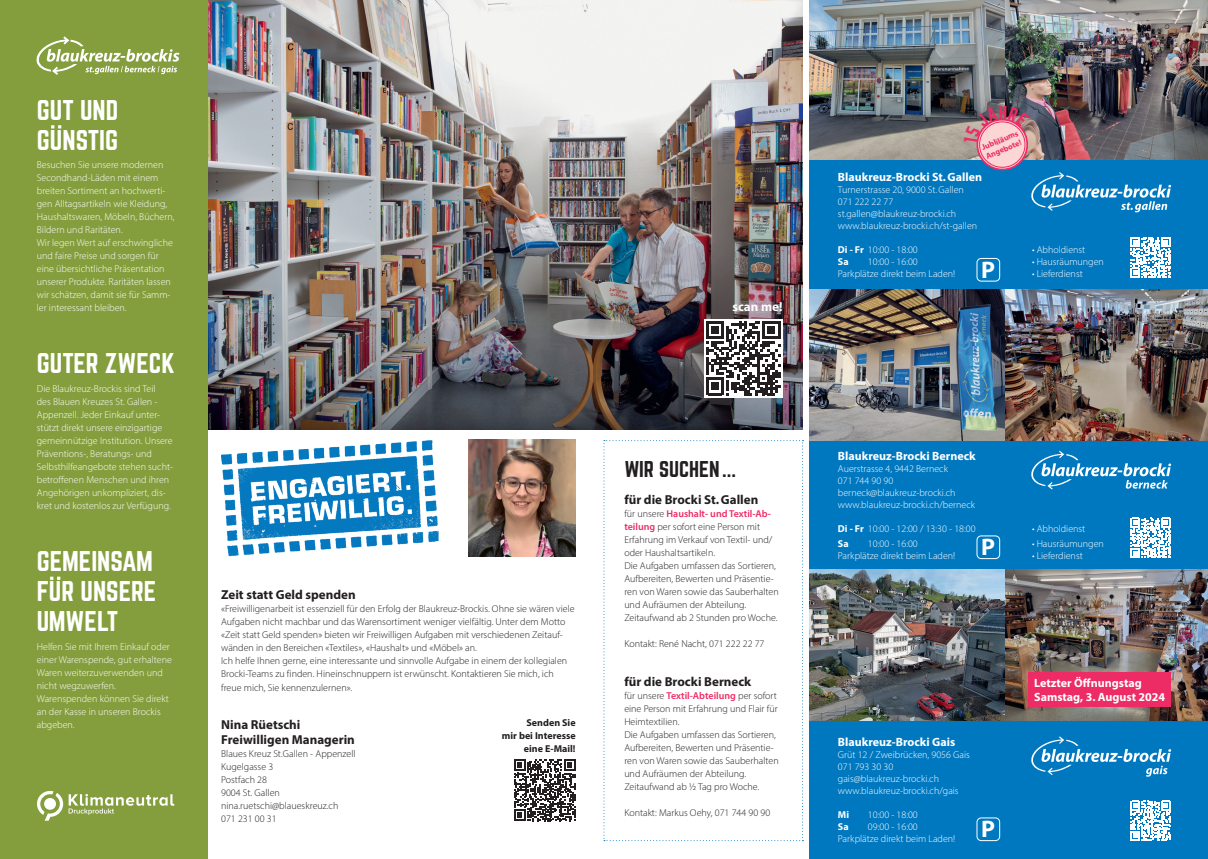
<style>
.page{position:relative;width:1208px;height:859px;background:#fff}
.page>*{position:absolute;margin:0;border:0;box-sizing:border-box;transform-origin:0 0}
.t1{font:25px/30px "Norwester";color:#fff}
.t2{font:700 24px "Myriad Pro";color:#fff}
.t3{font:20px "Norwester";color:#231f20}
.t4{font:700 13px "Myriad Pro";color:#231f20}
.t5{font:700 13px "Myriad Pro";color:#fff}
.t6{font:700 12px "Myriad Pro";color:#fff}
.t7{font:300 10px/13px "Myriad Pro";color:#fff}
.t8{font:300 10px/13px "Myriad Pro";color:#231f20}
.t9{font:700 10px/13px "Myriad Pro";color:#231f20;text-align:right}
.t10{font:700 10px "Myriad Pro";letter-spacing:.01em;color:#fff}
.t11{font:700 8px/9.6px "Myriad Pro";color:#ed2b64}
.s1{font-weight:600;color:#ed2b64}
.s2{font-weight:700}
</style>
<div class="page">
<img style="left:207px;top:0;width:595px;height:429px">
<div style="left:0;top:0;width:207px;height:859px;background:#859e3d"></div>
<div style="left:809px;top:159px;width:399px;height:130px;background:#0078c0"></div>
<div style="left:809px;top:440px;width:399px;height:130px;background:#0078c0"></div>
<div style="left:809px;top:721px;width:399px;height:138px;background:#0078c0"></div>
<svg style="left:37px;top:791px;width:26px;height:30px"></svg>
<svg style="left:69px;top:794px;width:105px;height:21px"></svg>
<svg style="left:704px;top:319px;width:78px;height:79px"></svg>
<svg style="left:706px;top:321px;width:74px;height:74px"></svg>
<svg style="left:51px;top:125px;width:10px;height:4px"></svg>
<svg style="left:50px;top:577px;width:10px;height:3px"></svg>
<div style="left:976px;top:258px;width:24px;height:24px;border:1px solid #fff;border-radius:4px"></div>
<div style="left:976px;top:535px;width:24px;height:24px;border:1px solid #fff;border-radius:4px"></div>
<div style="left:976px;top:817px;width:24px;height:24px;border:1px solid #fff;border-radius:4px"></div>
<svg style="left:37px;top:37px;width:142px;height:37px"></svg>
<img style="left:809px;top:0;width:399px;height:159px">
<img style="left:809px;top:289px;width:399px;height:151px">
<img style="left:809px;top:570px;width:399px;height:151px">
<svg style="left:1031px;top:451px;width:140px;height:38px"></svg>
<svg style="left:1031px;top:736px;width:140px;height:41px"></svg>
<svg style="left:1130px;top:237px;width:40px;height:40px"></svg>
<svg style="left:1130px;top:518px;width:40px;height:40px"></svg>
<svg style="left:1130px;top:801px;width:40px;height:40px"></svg>
<div style="left:1028px;top:672px;width:143px;height:35px;background:#ed2b64"></div>
<svg style="left:603px;top:440px;width:200px;height:401px"></svg>
<img style="left:221px;top:440px;width:218px;height:117px">
<img style="left:469px;top:439px;width:107px;height:118px">
<svg style="left:514px;top:759px;width:61px;height:62px"></svg>
<svg style="left:964px;top:106px;width:207px;height:106px"></svg>
<p class="t1" style="left:37px;top:95px;width:83px">GUT UND</p>
<p class="t1" style="left:37px;top:125px;width:83px">GUNSTIG</p>
<p class="t7" style="left:37px;top:158px;width:139px">Besuchen Sie unsere modernen<br>Secondhand-Läden mit einem breiten Sortiment an hochwerti&shy;gen Alltagsartikeln wie Kleidung,<br>Haushaltswaren, Möbeln, Büchern,<br>Bildern und Raritäten.<br>Wir legen Wert auf erschwingliche und faire Preise und sorgen für eine übersichtliche Präsentation unserer Produkte. Raritäten lassen wir schätzen, damit sie für Samm&shy;ler interessant bleiben.</p>
<p class="t1" style="left:37px;top:349px;width:139px">GUTER ZWECK</p>
<p class="t7" style="left:37px;top:382px;width:138px">Die Blaukreuz-Brockis sind Teil<br>des Blauen Kreuzes St. Gallen - Appenzell. Jeder Einkauf unter&shy;stützt direkt unsere einzigartige gemeinnützige Institution. Unsere Präventions-, Beratungs- und Selbsthilfeangebote stehen sucht&shy;betroffenen Menschen und ihren Angehörigen unkompliziert, dis&shy;kret und kostenlos zur Verfügung.</p>
<p class="t1" style="left:37px;top:547px;width:121px">GEMEINSAM<br>FUR UNSERE<br>UMWELT</p>
<p class="t7" style="left:37px;top:640px;width:137px">Helfen Sie mit Ihrem Einkauf oder einer Warenspende, gut erhaltene<br>Waren weiterzuverwenden und nicht wegzuwerfen.</p>
<p class="t7" style="left:37px;top:692px;width:133px">Warenspenden können Sie direkt an der Kasse in unseren Brockis abgeben.</p>
<p class="t4" style="left:221px;top:586px;width:136px">Zeit statt Geld spenden</p>
<p class="t8" style="left:221px;top:602px;width:355px">«Freiwilligenarbeit ist essenziell für den Erfolg der Blaukreuz-Brockis. Ohne sie wären viele Aufgaben nicht machbar und das Warensortiment weniger vielfältig. Unter dem Motto «Zeit statt Geld spenden» bieten wir Freiwilligen Aufgaben mit verschiedenen Zeitauf&shy;wänden in den Bereichen «Textiles», «Haushalt» und «Möbel» an.</p>
<p class="t8" style="left:221px;top:654px;width:348px">Ich helfe Ihnen gerne, eine interessante und sinnvolle Aufgabe in einem der kollegialen<br>Brocki-Teams zu finden. Hineinschnuppern ist erwünscht. Kontaktieren Sie mich, ich</p>
<p class="t8" style="left:221px;top:681px;width:133px">freue mich, Sie kennenzulernen».</p>
<p class="t4" style="left:221px;top:716px;width:81px">Nina Rüetschi</p>
<p class="t4" style="left:221px;top:731px;width:135px">Freiwilligen Managerin</p>
<p class="t8" style="left:221px;top:747px;width:136px">Blaues Kreuz St.Gallen - Appenzell</p>
<p class="t8" style="left:221px;top:760px;width:54px">Kugelgasse 3</p>
<p class="t8" style="left:221px;top:773px;width:47px">Postfach 28</p>
<p class="t8" style="left:221px;top:786px;width:60px">9004 St. Gallen</p>
<p class="t8" style="left:221px;top:799px;width:119px">nina.ruetschi@blaueskreuz.ch</p>
<p class="t8" style="left:221px;top:812px;width:57px">071 231 00 31</p>
<p class="t9" style="left:502px;top:716px;width:75px">Senden Sie<br>mir bei Interesse eine E-Mail!</p>
<p class="t5" style="left:732px;top:299px;width:52px">scan me!</p>
<p class="t3" style="left:624px;top:459px;width:113px">WIR SUCHEN...</p>
<p class="t4" style="left:624px;top:491px;width:135px">für die Brocki St.Gallen</p>
<p class="t8" style="left:624px;top:507px;width:149px">für unsere <span class="s1">Haushalt- und Textil-Ab&shy;teilung</span> per sofort eine Person mit Erfahrung im Verkauf von Textil- und/ oder Haushaltsartikeln.</p>
<p class="t8" style="left:624px;top:559px;width:156px">Die Aufgaben umfassen das Sortieren, Aufbereiten, Bewerten und Präsentie&shy;ren von Waren sowie das Sauberhalten und Aufräumen der Abteilung.</p>
<p class="t8" style="left:624px;top:611px;width:155px">Zeitaufwand ab 2 Stunden pro Woche.</p>
<p class="t8" style="left:624px;top:637px;width:142px">Kontakt: René Nacht, 071 222 22 77</p>
<p class="t4" style="left:624px;top:673px;width:128px">für die Brocki Berneck</p>
<p class="t8" style="left:624px;top:689px;width:155px;text-align:justify">für unsere <span class="s1">Textil-Abteilung</span> per sofort eine Person mit Erfahrung und Flair für Heimtextilien.</p>
<p class="t8" style="left:624px;top:728px;width:156px">Die Aufgaben umfassen das Sortieren, Aufbereiten, Bewerten und Präsentie&shy;ren von Waren sowie das Sauberhalten und Aufräumen der Abteilung.</p>
<p class="t8" style="left:624px;top:780px;width:136px">Zeitaufwand ab ½ Tag pro Woche.</p>
<p class="t8" style="left:624px;top:806px;width:147px">Kontakt: Markus Oehy, 071 744 90 90</p>
<p class="t11" style="left:980px;top:143px;width:40px;rotate:-23deg">Jubliläums<br>Angebote!</p>
<p class="t6" style="left:838px;top:169px;width:146px">Blaukreuz-Brocki St.Gallen</p>
<p class="t7" style="left:838px;top:183px;width:127px">Turnerstrasse 20, 9000 St.Gallen</p>
<p class="t7" style="left:838px;top:195px;width:57px">071 222 22 77</p>
<p class="t7" style="left:838px;top:207px;width:120px">st.gallen@blaukreuz-brocki.ch</p>
<p class="t7" style="left:838px;top:219px;width:141px">www.blaukreuz-brocki.ch/st-gallen</p>
<p class="t7" style="left:838px;top:243px;width:81px"><span class="s2">Di - Fr</span> 10:00 - 18:00</p>
<p class="t7" style="left:1032px;top:243px;width:55px">• Abholdienst</p>
<p class="t10" style="left:838px;top:255px;width:12px">Sa</p>
<p class="t7" style="left:868px;top:255px;width:51px">10:00 - 16:00</p>
<p class="t7" style="left:1032px;top:255px;width:73px">• Hausräumungen</p>
<p class="t7" style="left:838px;top:267px;width:119px">Parkplätze direkt beim Laden!</p>
<p class="t7" style="left:1032px;top:267px;width:52px">• Lieferdienst</p>
<p class="t2" style="left:981px;top:254px;width:15px">P</p>
<p class="t6" style="left:838px;top:448px;width:139px">Blaukreuz-Brocki Berneck</p>
<p class="t7" style="left:838px;top:462px;width:112px">Auerstrasse 4, 9442 Berneck</p>
<p class="t7" style="left:838px;top:474px;width:57px">071 744 90 90</p>
<p class="t7" style="left:838px;top:486px;width:119px">berneck@blaukreuz-brocki.ch</p>
<p class="t7" style="left:838px;top:498px;width:139px">www.blaukreuz-brocki.ch/berneck</p>
<p class="t7" style="left:838px;top:522px;width:139px"><span class="s2">Di - Fr</span> 10:00 - 12:00 / 13:30 - 18:00</p>
<p class="t7" style="left:1032px;top:522px;width:55px">• Abholdienst</p>
<p class="t10" style="left:838px;top:537px;width:12px">Sa</p>
<p class="t7" style="left:868px;top:537px;width:51px">10:00 - 16:00</p>
<p class="t7" style="left:1032px;top:537px;width:73px">• Hausräumungen</p>
<p class="t7" style="left:838px;top:549px;width:119px">Parkplätze direkt beim Laden!</p>
<p class="t7" style="left:1032px;top:549px;width:52px">• Lieferdienst</p>
<p class="t2" style="left:981px;top:531px;width:15px">P</p>
<p class="t6" style="left:838px;top:734px;width:119px">Blaukreuz-Brocki Gais</p>
<p class="t7" style="left:838px;top:748px;width:133px">Grüt 12 / Zweibrücken, 9056 Gais</p>
<p class="t7" style="left:838px;top:760px;width:57px">071 793 30 30</p>
<p class="t7" style="left:838px;top:772px;width:103px">gais@blaukreuz-brocki.ch</p>
<p class="t7" style="left:838px;top:784px;width:122px">www.blaukreuz-brocki.ch/gais</p>
<p class="t10" style="left:838px;top:808px;width:13px">Mi</p>
<p class="t7" style="left:868px;top:808px;width:51px">10:00 - 18:00</p>
<p class="t10" style="left:838px;top:820px;width:12px">Sa</p>
<p class="t7" style="left:868px;top:820px;width:51px">09:00 - 16:00</p>
<p class="t7" style="left:838px;top:832px;width:119px">Parkplätze direkt beim Laden!</p>
<p class="t2" style="left:981px;top:813px;width:15px">P</p>
<p class="t6" style="left:1034px;top:675px;width:109px">Letzter Öffnungstag</p>
<p class="t6" style="left:1034px;top:689px;width:133px">Samstag, 3. August 2024</p>
</div>
